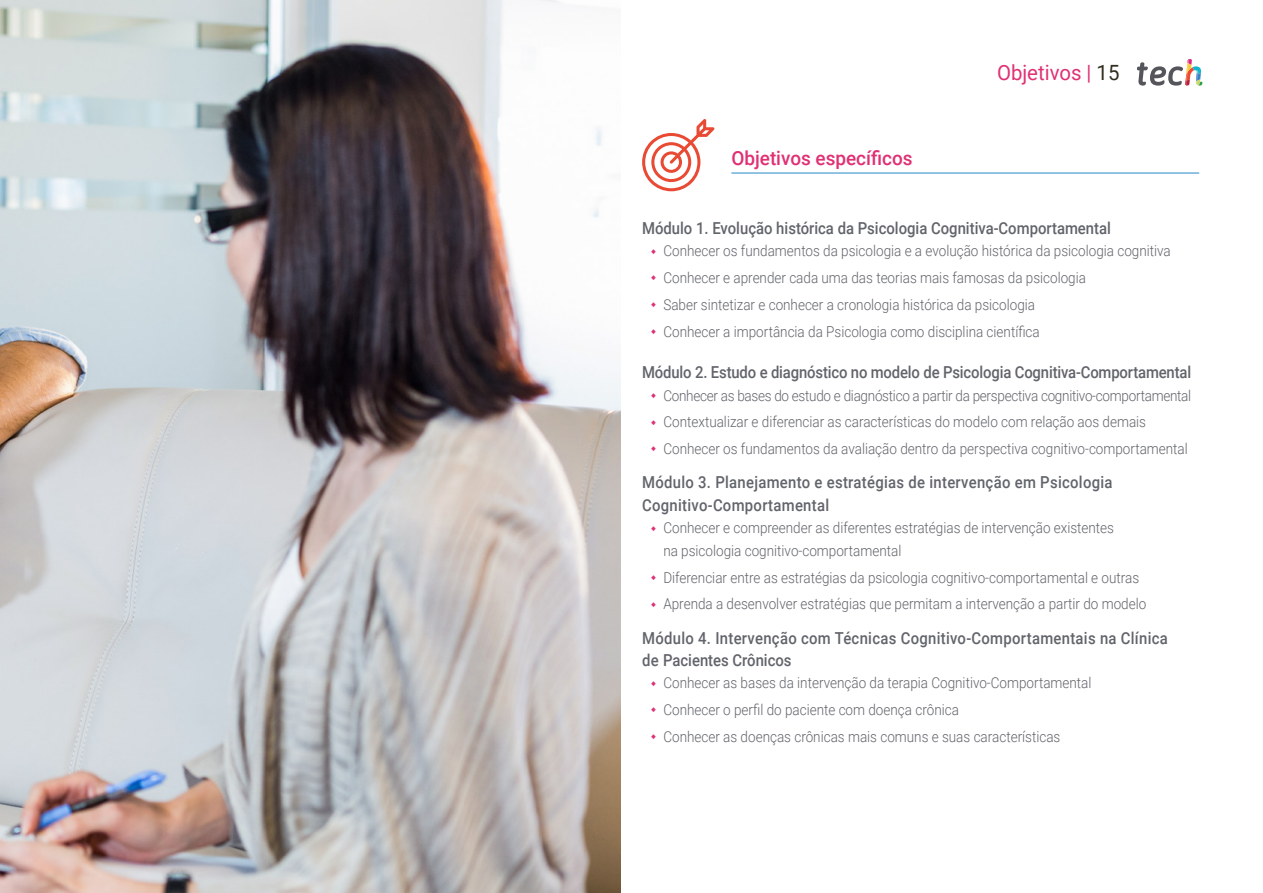
<style>
.page{position:relative;width:1263px;height:893px;background:#fff}
.page>*{position:absolute;margin:0;border:0;box-sizing:border-box;transform-origin:0 0}
.t1{font:21px "Roboto";color:#df3174}
.t2{font:500 19.5px "Roboto";color:#e03073}
.t3{font:500 16.5px/22.5px "Roboto";letter-spacing:.005em;color:#61646a;scale:.9 1}
.t4{font:300 15px/26.7px "Roboto";color:#61646a;scale:.9 1}
.s1{color:#e03073}
.s2{color:#312e20}
</style>
<div class="page">
<svg style="left:1137px;top:59px;width:65px;height:27px"></svg>
<img style="left:0;top:0;width:621px;height:893px">
<hr style="left:731px;top:173px;width:468px;height:1px;background:#2488c9">
<svg style="left:642px;top:119px;width:72px;height:72px"></svg>
<h2 class="t2" style="left:731px;top:144px;width:183px">Objetivos específicos</h2>
<h1 class="t1" style="left:997px;top:57px;width:124px">Objetivos <span class="s1">|</span> <span class="s2">15</span></h1>
<p class="t3" style="left:642px;top:216px;width:522px">Módulo 1. Evolução histórica da Psicologia Cognitiva-Comportamental</p>
<p class="t4" style="left:663px;top:237px;width:565px">Conhecer os fundamentos da psicologia e a evolução histórica da psicologia cognitiva Conhecer e aprender cada uma das teorias mais famosas da psicologia<br>Saber sintetizar e conhecer a cronologia histórica da psicologia<br>Conhecer a importância da Psicologia como disciplina científica</p>
<p class="t3" style="left:642px;top:361px;width:612px">Módulo 2. Estudo e diagnóstico no modelo de Psicologia Cognitiva-Comportamental</p>
<p class="t4" style="left:663px;top:381px;width:588px">Conhecer as bases do estudo e diagnóstico a partir da perspectiva cognitivo-comportamental<br>Contextualizar e diferenciar as características do modelo com relação aos demais<br>Conhecer os fundamentos da avaliação dentro da perspectiva cognitivo-comportamental</p>
<p class="t3" style="left:642px;top:471px;width:524px">Módulo 3. Planejamento e estratégias de intervenção em Psicologia<br>Cognitivo-Comportamental</p>
<p class="t4" style="left:663px;top:516px;width:502px;line-height:22.5px">Conhecer e compreender as diferentes estratégias de intervenção existentes na psicologia cognitivo-comportamental</p>
<p class="t4" style="left:663px;top:563px;width:538px">Diferenciar entre as estratégias da psicologia cognitivo-comportamental e outras<br>Aprenda a desenvolver estratégias que permitam a intervenção a partir do modelo</p>
<p class="t3" style="left:642px;top:626px;width:586px">Módulo 4. Intervenção com Técnicas Cognitivo-Comportamentais na Clínica de Pacientes Crônicos</p>
<p class="t4" style="left:663px;top:669px;width:477px">Conhecer as bases da intervenção da terapia Cognitivo-Comportamental<br>Conhecer o perfil do paciente com doença crônica<br>Conhecer as doenças crônicas mais comuns e suas características</p>
</div>
